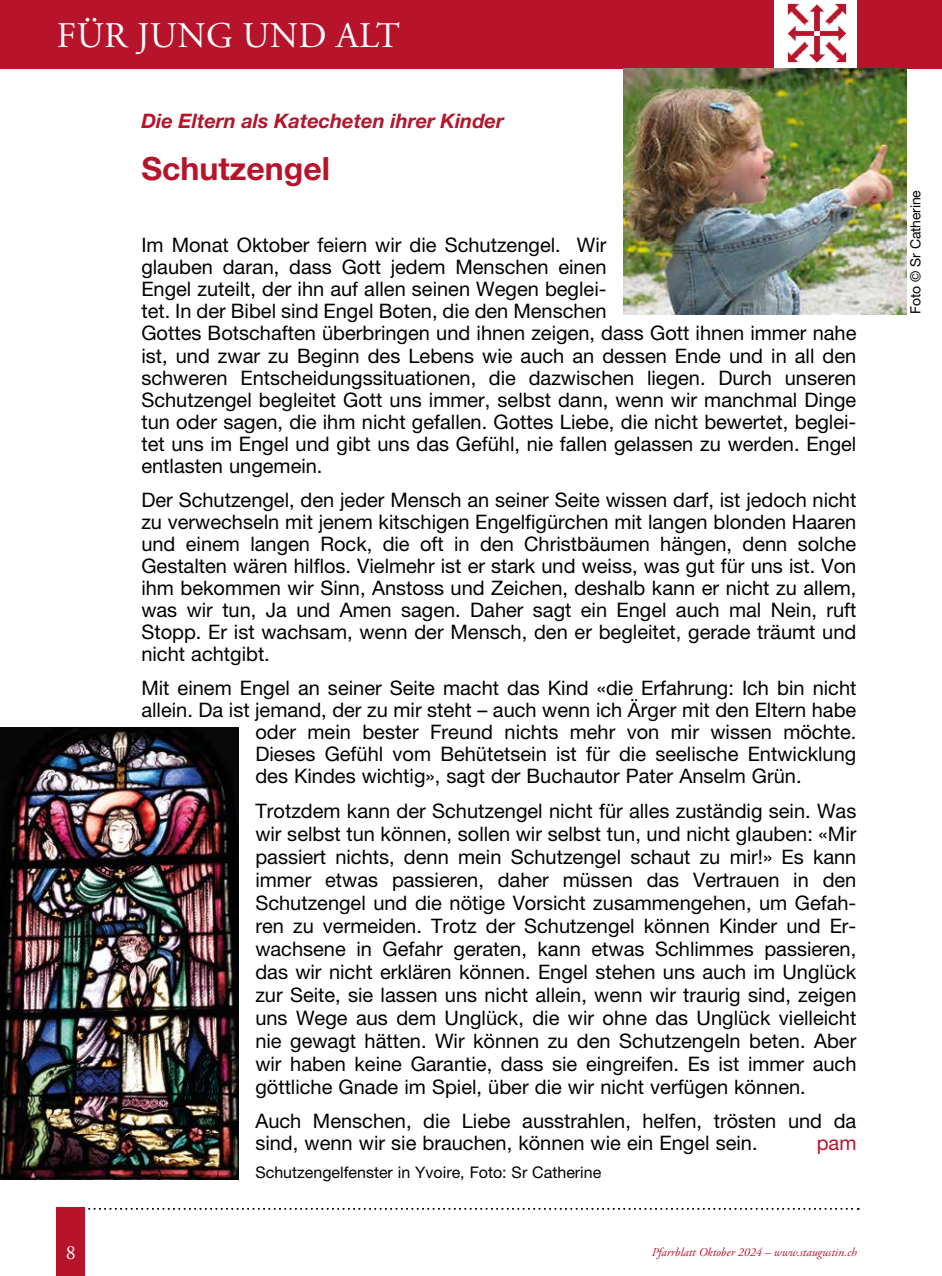
<style>
.page{position:relative;width:942px;height:1276px;background:#fff}
.page>*{position:absolute;margin:0;border:0;box-sizing:border-box;transform-origin:0 0}
.t1{font:36px "Adobe Garamond Pro";letter-spacing:.015em;color:#fff}
.t2{font:700 32px "Helvetica Neue LT Pro";color:#b7142c}
.t3{font:20px/22px "Helvetica Neue LT Pro";color:#000}
.t4{font:italic 700 20px "Helvetica Neue LT Pro";color:#b7142c}
.t5{font:20px "Helvetica Neue LT Pro";color:#b7142c}
.t6{font:20px "Adobe Garamond Pro";color:#fff}
.t7{font:16px "Helvetica Neue LT Pro";color:#000}
.t8{font:14px "Helvetica Neue LT Pro";letter-spacing:-.01em;color:#000}
.t9{font:italic 12px "Adobe Garamond Pro";color:#b7142c}
</style>
<div class="page">
<div style="left:0;top:0;width:941px;height:68px;background:#b7142c"></div>
<svg style="left:88px;top:1208px;width:770px;height:1px"></svg>
<div style="left:57px;top:1208px;width:28px;height:68px;background:#b7142c"></div>
<div style="left:774px;top:0;width:82px;height:70px;background:#fff"></div>
<img style="left:787px;top:3px;width:60px;height:60px">
<img style="left:623px;top:68px;width:282px;height:246px">
<img style="left:0;top:727px;width:238px;height:452px">
<h1 class="t1" style="left:57px;top:14px;width:344px">FÜR JUNG UND ALT</h1>
<p class="t4" style="left:141px;top:108px;width:364px">Die Eltern als Katecheten ihrer Kinder</p>
<h2 class="t2" style="left:141px;top:148px;width:190px">Schutzengel</h2>
<p class="t3" style="left:141px;top:234px;width:716px">Im Monat Oktober feiern wir die Schutzengel. Wir<br>glauben daran, dass Gott jedem Menschen einen<br>Engel zuteilt, der ihn auf allen seinen Wegen beglei-<br>tet. In der Bibel sind Engel Boten, die den Menschen<br>Gottes Botschaften überbringen und ihnen zeigen, dass Gott ihnen immer nahe ist, und zwar zu Beginn des Lebens wie auch an dessen Ende und in all den schweren Entscheidungssituationen, die dazwischen liegen. Durch unseren Schutzengel begleitet Gott uns immer, selbst dann, wenn wir manchmal Dinge tun oder sagen, die ihm nicht gefallen. Gottes Liebe, die nicht bewertet, beglei&shy;tet uns im Engel und gibt uns das Gefühl, nie fallen gelassen zu werden. Engel entlasten ungemein.</p>
<p class="t3" style="left:141px;top:488px;width:716px;text-align:justify">Der Schutzengel, den jeder Mensch an seiner Seite wissen darf, ist jedoch nicht zu verwechseln mit jenem kitschigen Engelfigürchen mit langen blonden Haaren und einem langen Rock, die oft in den Christbäumen hängen, denn solche Gestalten wären hilflos. Vielmehr ist er stark und weiss, was gut für uns ist. Von ihm bekommen wir Sinn, Anstoss und Zeichen, deshalb kann er nicht zu allem, was wir tun, Ja und Amen sagen. Daher sagt ein Engel auch mal Nein, ruft Stopp. Er ist wachsam, wenn der Mensch, den er begleitet, gerade träumt und nicht achtgibt.</p>
<p class="t3" style="left:141px;top:676px;width:716px">Mit einem Engel an seiner Seite macht das Kind «die Erfahrung: Ich bin nicht</p>
<p class="t3" style="left:141px;top:698px;width:716px">allein. Da ist jemand, der zu mir steht – auch wenn ich Ärger mit den Eltern habe</p>
<p class="t3" style="left:255px;top:720px;width:602px">oder mein bester Freund nichts mehr von mir wissen möchte.</p>
<p class="t3" style="left:255px;top:742px;width:602px">Dieses Gefühl vom Behütetsein ist für die seelische Entwicklung</p>
<p class="t3" style="left:255px;top:764px;width:547px">des Kindes wichtig», sagt der Buchautor Pater Anselm Grün.</p>
<p class="t3" style="left:255px;top:799px;width:602px;line-height:23px;text-align:justify">Trotzdem kann der Schutzengel nicht für alles zuständig sein. Was wir selbst tun können, sollen wir selbst tun, und nicht glauben: «Mir passiert nichts, denn mein Schutzengel schaut zu mir!» Es kann immer etwas passieren, daher müssen das Vertrauen in den Schutzengel und die nötige Vorsicht zusammengehen, um Gefah&shy;ren zu vermeiden. Trotz der Schutzengel können Kinder und Er&shy;wachsene in Gefahr geraten, kann etwas Schlimmes passieren, das wir nicht erklären können. Engel stehen uns auch im Unglück zur Seite, sie lassen uns nicht allein, wenn wir traurig sind, zeigen uns Wege aus dem Unglück, die wir ohne das Unglück vielleicht nie gewagt hätten. Wir können zu den Schutzengeln beten. Aber wir haben keine Garantie, dass sie eingreifen. Es ist immer auch göttliche Gnade im Spiel, über die wir nicht verfügen können.</p>
<p class="t3" style="left:255px;top:1109px;width:602px">Auch Menschen, die Liebe ausstrahlen, helfen, trösten und da sind, wenn wir sie brauchen, können wie ein Engel sein.</p>
<p class="t5" style="left:816px;top:1130px;width:41px">pam</p>
<p class="t7" style="left:255px;top:1162px;width:347px">Schutzengelfenster in Yvoire, Foto: Sr Catherine</p>
<p class="t6" style="left:66px;top:1240px;width:11px">8</p>
<p class="t6" style="left:66px;top:1240px;width:11px">#</p>
<p class="t9" style="left:651px;top:1245px;width:206px">Pfarrblatt Oktober 2024 – www.staugustin.ch</p>
<p class="t8" style="left:906px;top:314px;width:126px;rotate:-90deg">Foto © Sr Catherine</p>
</div>
